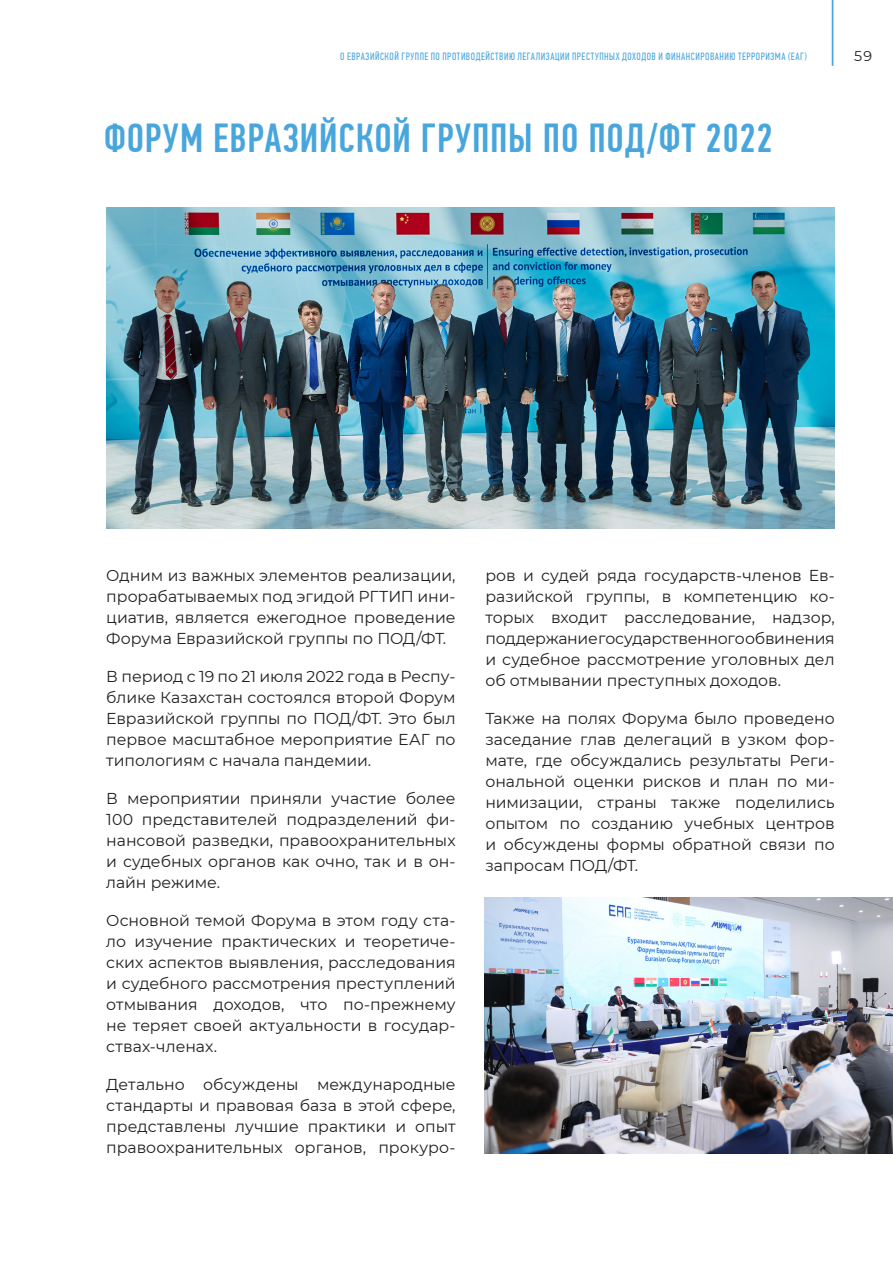
<style>
.page{position:relative;width:893px;height:1263px;background:#fff}
.page>*{position:absolute;margin:0;border:0;box-sizing:border-box;transform-origin:0 0}
.t1{font:500 40.5px "PF Din Text Comp Pro";letter-spacing:.02em;color:#48a6dc}
.Paragraph_Style_1{font:15.75px/21px "Montserrat";color:#231f20;text-align:justify}
.t2{font:14.25px "Montserrat";color:#231f20}
.t3{font:10.5px "PF Din Text Comp Pro";letter-spacing:.05em;color:#48a6dc}
</style>
<div class="page">
<hr style="left:832px;top:0;width:1px;height:66px;background:#48a6dc">
<img style="left:485px;top:898px;width:408px;height:255px">
<img style="left:106px;top:207px;width:729px;height:321px">
<p class="t3" style="left:340px;top:51px;width:468px">О ЕВРАЗИЙСКОЙ ГРУППЕ ПО ПРОТИВОДЕЙСТВИЮ ЛЕГАЛИЗАЦИИ ПРЕСТУПНЫХ ДОХОДОВ И ФИНАНСИРОВАНИЮ ТЕРРОРИЗМА (ЕАГ)</p>
<p class="t2" style="left:854px;top:47px;width:20px">59</p>
<p class="t1" style="left:104px;top:114px;width:671px">ФОРУМ ЕВРАЗИЙСКОЙ ГРУППЫ ПО ПОД/ФТ 2022</p>
<p class="Paragraph_Style_1" style="left:106px;top:564px;width:351px">Одним из важных элементов реализации, прорабатываемых под эгидой РГТИП ини&shy;циатив, является ежегодное проведение Форума Евразийской группы по ПОД/ФТ.</p>
<p class="Paragraph_Style_1" style="left:106px;top:665px;width:351px">В период с 19 по 21 июля 2022 года в Респу&shy;блике Казахстан состоялся второй Форум Евразийской группы по ПОД/ФТ. Это был первое масштабное мероприятие ЕАГ по типологиям с начала пандемии.</p>
<p class="Paragraph_Style_1" style="left:106px;top:787px;width:351px">В мероприятии приняли участие более 100 представителей подразделений фи&shy;нансовой разведки, правоохранительных и судебных органов как очно, так и в он&shy;лайн режиме.</p>
<p class="Paragraph_Style_1" style="left:106px;top:909px;width:351px">Основной темой Форума в этом году ста&shy;ло изучение практических и теоретиче&shy;ских аспектов выявления, расследования и судебного рассмотрения преступлений отмывания доходов, что по-прежнему не теряет своей актуальности в государ&shy;ствах-членах.</p>
<p class="Paragraph_Style_1" style="left:106px;top:1073px;width:351px">Детально обсуждены международные стандарты и правовая база в этой сфере, представлены лучшие практики и опыт правоохранительных органов, прокуро-</p>
<p class="Paragraph_Style_1" style="left:485px;top:564px;width:351px">ров и судей ряда государств-членов Ев&shy;разийской группы, в компетенцию ко&shy;торых входит расследование, надзор, поддержание государственного обвинения и судебное рассмотрение уголовных дел об отмывании преступных доходов.</p>
<p class="Paragraph_Style_1" style="left:485px;top:707px;width:351px">Также на полях Форума было проведено заседание глав делегаций в узком фор&shy;мате, где обсуждались результаты Реги&shy;ональной оценки рисков и план по ми&shy;нимизации, страны также поделились опытом по созданию учебных центров и обсуждены формы обратной связи по запросам ПОД/ФТ.</p>
</div>
